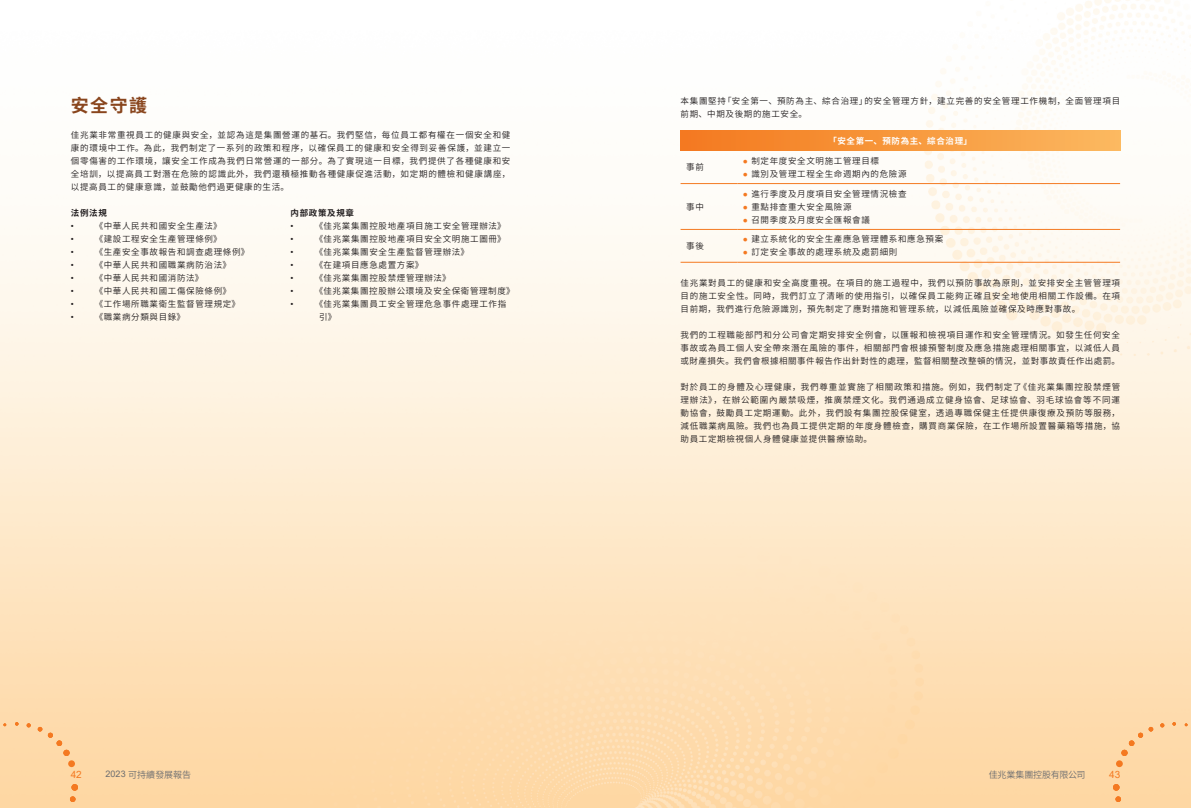
<style>
.page{position:relative;width:1191px;height:808px;background:#fff}
.page>*{position:absolute;margin:0;border:0;box-sizing:border-box;transform-origin:0 0}
.t1{font:700 18px "Source Han Sans CN";color:#89451d}
.t2{font:10px "Arial";color:#f47921}
.t3{font:9px "Source Han Sans CN";letter-spacing:-.01em;color:#6c6d70}
.t4{font:8.5px/13px "Source Han Sans CN";letter-spacing:.08em;color:#231f20;text-align:justify}
.t5{font:700 8.5px "Source Han Sans CN";letter-spacing:.08em;color:#fff}
.t6{font:8.5px "Arial";color:#231f20}
.t7{font:700 8.5px "Source Han Sans CN";letter-spacing:.08em;color:#231f20}
.s1{font-family:"Arial";font-weight:900;color:#f47921}
.s2{font-family:"Arial"}
</style>
<div class="page">
<img style="left:0;top:0;width:1191px;height:808px">
<svg style="left:1160px;top:723px;width:4px;height:4px"></svg>
<svg style="left:1121px;top:727px;width:32px;height:29px"></svg>
<div style="left:1116px;top:760px;width:6px;height:7px;background:#f47921;border-radius:50%"></div>
<div style="left:1113px;top:784px;width:6px;height:7px;background:#f47921;border-radius:50%"></div>
<svg style="left:1115px;top:796px;width:6px;height:6px"></svg>
<svg style="left:27px;top:723px;width:4px;height:4px"></svg>
<svg style="left:38px;top:727px;width:4px;height:4px"></svg>
<svg style="left:48px;top:733px;width:14px;height:13px"></svg>
<div style="left:63px;top:750px;width:7px;height:6px;background:#f47921;border-radius:50%"></div>
<div style="left:68px;top:760px;width:7px;height:7px;background:#f47921;border-radius:50%"></div>
<div style="left:71px;top:784px;width:7px;height:7px;background:#f47921;border-radius:50%"></div>
<svg style="left:70px;top:796px;width:5px;height:6px"></svg>
<div style="left:680px;top:131px;width:440px;height:20px;background:linear-gradient(to right,#f3781d,#fbb85f)"></div>
<hr style="left:680px;top:183px;width:57px;height:1px;background:#f47921">
<hr style="left:680px;top:229px;width:57px;height:1px;background:#f47921">
<hr style="left:680px;top:262px;width:57px;height:1px;background:#f47921">
<hr style="left:737px;top:183px;width:383px;height:1px;background:#f47921">
<hr style="left:737px;top:229px;width:383px;height:1px;background:#f47921">
<hr style="left:737px;top:262px;width:383px;height:1px;background:#f47921">
<h1 class="t1" style="left:71px;top:95px;width:78px">安全守護</h1>
<p class="t4" style="left:71px;top:129px;width:441px">佳兆業非常重視員工的健康與安全，並認為這是集團營運的基石。我們堅信，每位員工都有權在一個安全和健康的環境中工作。為此，我們制定了一系列的政策和程序，以確保員工的健康和安全得到妥善保護，並建立一個零傷害的工作環境，讓安全工作成為我們日常營運的一部分。為了實現這一目標，我們提供了各種健康和安全培訓，以提高員工對潛在危險的認識此外，我們還積極推動各種健康促進活動，如定期的體檢和健康講座，以提高員工的健康意識，並鼓勵他們過更健康的生活。</p>
<p class="t7" style="left:71px;top:208px;width:37px">法例法規</p>
<p class="t7" style="left:291px;top:208px;width:65px">内部政策及規章</p>
<p class="t6" style="left:71px;top:220px;width:4px">•</p>
<p class="t4" style="left:95px;top:220px;width:128px">《中華人民共和國安全生產法》</p>
<p class="t6" style="left:291px;top:220px;width:4px">•</p>
<p class="t4" style="left:315px;top:220px;width:192px">《佳兆業集團控股地產項目施工安全管理辦法》</p>
<p class="t6" style="left:71px;top:233px;width:4px">•</p>
<p class="t4" style="left:95px;top:233px;width:128px">《建設工程安全生產管理條例》</p>
<p class="t6" style="left:291px;top:233px;width:4px">•</p>
<p class="t4" style="left:315px;top:233px;width:192px">《佳兆業集團控股地產項目安全文明施工圖冊》</p>
<p class="t6" style="left:71px;top:246px;width:4px">•</p>
<p class="t4" style="left:95px;top:246px;width:156px">《生產安全事故報告和調查處理條例》</p>
<p class="t6" style="left:291px;top:246px;width:4px">•</p>
<p class="t4" style="left:315px;top:246px;width:156px">《佳兆業集團安全生產監督管理辦法》</p>
<p class="t6" style="left:71px;top:259px;width:4px">•</p>
<p class="t4" style="left:95px;top:259px;width:137px">《中華人民共和國職業病防治法》</p>
<p class="t6" style="left:291px;top:259px;width:4px">•</p>
<p class="t4" style="left:315px;top:259px;width:110px">《在建項目應急處置方案》</p>
<p class="t6" style="left:71px;top:272px;width:4px">•</p>
<p class="t4" style="left:95px;top:272px;width:110px">《中華人民共和國消防法》</p>
<p class="t6" style="left:291px;top:272px;width:4px">•</p>
<p class="t4" style="left:315px;top:272px;width:137px">《佳兆業集團控股禁煙管理辦法》</p>
<p class="t6" style="left:71px;top:285px;width:4px">•</p>
<p class="t4" style="left:95px;top:285px;width:137px">《中華人民共和國工傷保險條例》</p>
<p class="t6" style="left:291px;top:285px;width:4px">•</p>
<p class="t4" style="left:315px;top:285px;width:201px">《佳兆業集團控股辦公環境及安全保衛管理制度》</p>
<p class="t6" style="left:71px;top:298px;width:4px">•</p>
<p class="t4" style="left:95px;top:298px;width:147px">《工作場所職業衛生監督管理規定》</p>
<p class="t6" style="left:71px;top:311px;width:4px">•</p>
<p class="t4" style="left:95px;top:311px;width:92px">《職業病分類與目錄》</p>
<p class="t6" style="left:291px;top:298px;width:4px">•</p>
<p class="t4" style="left:319px;top:298px;width:189px;text-indent:-4px">《佳兆業集團員工安全管理危急事件處理工作指引》</p>
<p class="t4" style="left:680px;top:94px;width:441px">本集團堅持「安全第一、預防為主、綜合治理」的安全管理方針，建立完善的安全管理工作機制，全面管理項目前期、中期及後期的施工安全。</p>
<p class="t5" style="left:828px;top:136px;width:145px">「安全第一、預防為主、綜合治理」</p>
<p class="t4" style="left:686px;top:161px;width:19px">事前</p>
<p class="t4" style="left:743px;top:154px;width:138px"><span class="s1">●</span> 制定年度安全文明施工管理目標</p>
<p class="t4" style="left:743px;top:167px;width:165px"><span class="s1">●</span> 識別及管理工程全生命週期內的危險源</p>
<p class="t4" style="left:686px;top:200px;width:19px">事中</p>
<p class="t4" style="left:743px;top:187px;width:165px"><span class="s1">●</span> 進行季度及月度項目安全管理情況檢查</p>
<p class="t4" style="left:743px;top:200px;width:110px"><span class="s1">●</span> 重點排查重大安全風險源</p>
<p class="t4" style="left:743px;top:213px;width:128px"><span class="s1">●</span> 召開季度及月度安全匯報會議</p>
<p class="t4" style="left:743px;top:233px;width:202px"><span class="s1">●</span> 建立系統化的安全生產應急管理體系和應急預案</p>
<p class="t4" style="left:743px;top:246px;width:156px"><span class="s1">●</span> 訂定安全事故的處理系統及處罰細則</p>
<p class="t4" style="left:680px;top:277px;width:441px">佳兆業對員工的健康和安全高度重視。在項目的施工過程中，我們以預防事故為原則，並安排安全主管管理項目的施工安全性。同時，我們訂立了清晰的使用指引，以確保員工能夠正確且安全地使用相關工作設備。在項目前期，我們進行危險源識別，預先制定了應對措施和管理系統，以減低風險並確保及時應對事故。</p>
<p class="t4" style="left:680px;top:329px;width:441px">我們的工程職能部門和分公司會定期安排安全例會，以匯報和檢視項目運作和安全管理情況。如發生任何安全事故或為員工個人安全帶來潛在風險的事件，相關部門會根據預警制度及應急措施處理相關事宜，以減低人員或財產損失。我們會根據相關事件報告作出針對性的處理，監督相關整改整頓的情況，並對事故責任作出處罰。</p>
<p class="t4" style="left:680px;top:381px;width:441px">對於員工的身體及心理健康，我們尊重並實施了相關政策和措施。例如，我們制定了《佳兆業集團控股禁煙管理辦法》，在辦公範圍內嚴禁吸煙，推廣禁煙文化。我們通過成立健身協會、足球協會、羽毛球協會等不同運動協會，鼓勵員工定期運動。此外，我們設有集團控股保健室，透過專職保健主任提供康復療及預防等服務，減低職業病風險。我們也為員工提供定期的年度身體檢查，購買商業保險，在工作場所設置醫藥箱等措施，協助員工定期檢視個人身體健康並提供醫療協助。</p>
<p class="t4" style="left:686px;top:240px;width:19px">事後</p>
<p class="t2" style="left:71px;top:768px;width:12px">42</p>
<p class="t3" style="left:105px;top:769px;width:87px"><span class="s2">2023</span> 可持續發展報告</p>
<p class="t3" style="left:988px;top:769px;width:98px">佳兆業集團控股有限公司</p>
<p class="t2" style="left:1109px;top:768px;width:13px">43</p>
</div>
